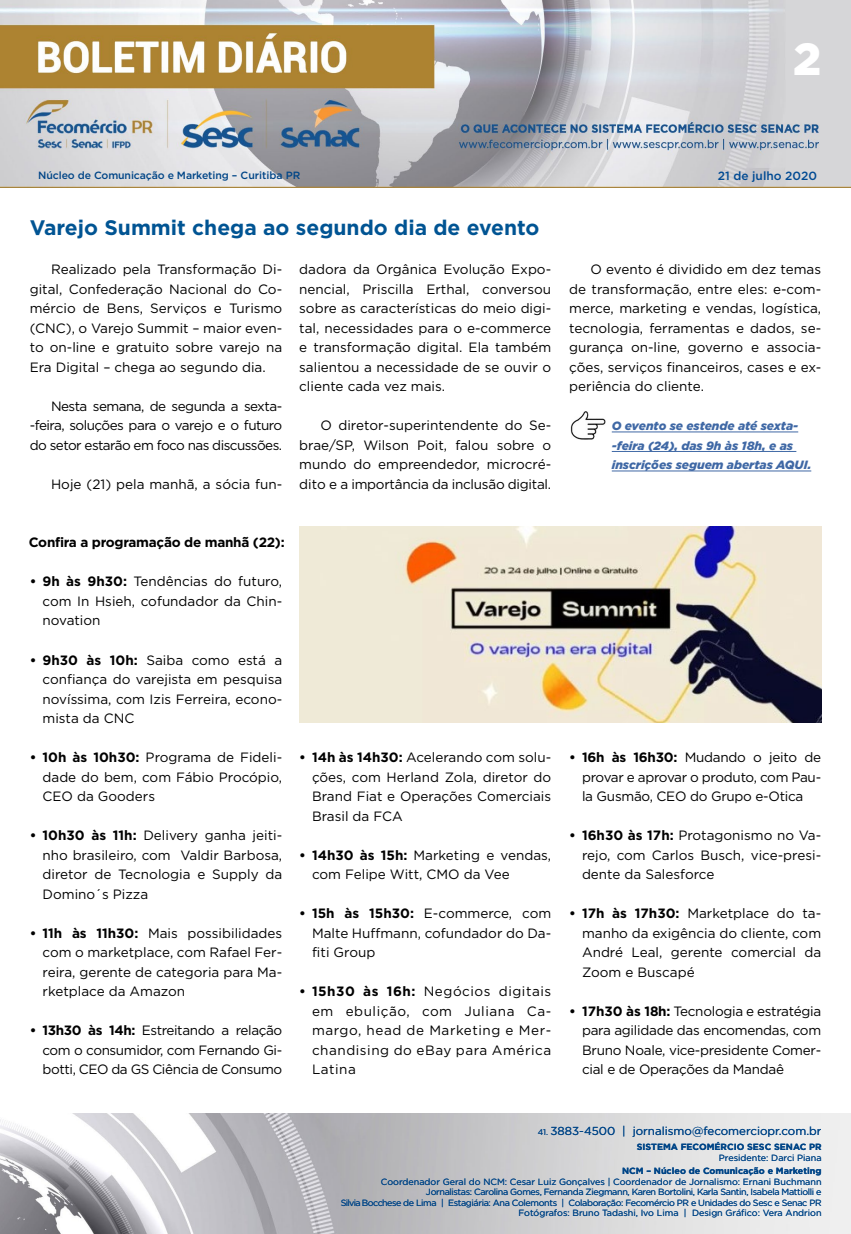
<style>
.page{position:relative;width:851px;height:1234px;background:#fff}
.page>*{position:absolute;margin:0;border:0;box-sizing:border-box;transform-origin:0 0}
.t1{font:900 45px "Gotham";color:#fff}
.t2{font:700 21px "Gotham";color:#005493}
.t3{font:13.5px/19.5px "Gotham";color:#000;text-align:justify}
.t4{font:700 13.5px "Gotham";letter-spacing:-.02em;color:#000}
.t5{font:italic 900 12px/19.5px "Gotham";color:#3f68a5}
.t6{font:500 11.85px "Gotham";color:#004a93}
.t7{font:11.55px "Gotham";color:#004587}
.t8{font:500 10.5px "Gotham";letter-spacing:-.01em;color:#004587}
.t9{font:9px/10.5px "Gotham";letter-spacing:-.04em;color:#004587;text-align:right}
.t10{font:700 9px "Gotham";color:#004587}
.t11{font:9px "Gotham";color:#004587}
.s1{font-weight:700}
.s2{font-size:8.25px}
</style>
<div class="page">
<img style="left:0;top:0;width:850px;height:188px">
<img style="left:0;top:1113px;width:850px;height:120px">
<img style="left:570px;top:411px;width:35px;height:28px">
<hr style="left:611px;top:431px;width:187px;height:1px;background:#3f68a5">
<hr style="left:611px;top:451px;width:185px;height:1px;background:#3f68a5">
<hr style="left:611px;top:470px;width:200px;height:1px;background:#3f68a5">
<img style="left:299px;top:526px;width:522px;height:196px">
<h1 class="t1" style="left:793px;top:28px;width:30px">2</h1>
<p class="t8" style="left:38px;top:168px;width:264px">Núcleo de Comunicação e Marketing – Curitiba PR</p>
<p class="t6" style="left:717px;top:167px;width:100px">21 de julho 2020</p>
<h2 class="t2" style="left:30px;top:214px;width:511px">Varejo Summit chega ao segundo dia de evento</h2>
<p class="t3" style="left:299px;top:259px;width:253px">dadora da Orgânica Evolução Expo&shy;nencial, Priscilla Erthal, conversou sobre as características do meio digi&shy;tal, necessidades para o e-commerce e transformação digital. Ela também salientou a necessidade de se ouvir o cliente cada vez mais.</p>
<p class="t3" style="left:299px;top:415px;width:253px;text-indent:21px">O diretor-superintendente do Se&shy;brae/SP, Wilson Poit, falou sobre o mundo do empreendedor, microcré&shy;dito e a importância da inclusão digital.</p>
<p class="t3" style="left:30px;top:259px;width:254px;text-indent:21px">Realizado pela Transformação Di&shy;gital, Confederação Nacional do Co&shy;mércio de Bens, Serviços e Turismo (CNC), o Varejo Summit – maior even&shy;to on-line e gratuito sobre varejo na Era Digital – chega ao segundo dia.</p>
<p class="t3" style="left:30px;top:396px;width:254px;text-indent:21px">Nesta semana, de segunda a sexta--feira, soluções para o varejo e o futuro do setor estarão em foco nas discussões.</p>
<p class="t3" style="left:51px;top:474px;width:233px">Hoje (21) pela manhã, a sócia fun-</p>
<p class="t4" style="left:29px;top:533px;width:257px">Confira a programação de manhã (22):</p>
<p class="t3" style="left:43px;top:571px;width:241px;text-indent:-13px"><span class="s1">• 9h às 9h30:</span> Tendências do futuro, com In Hsieh, cofundador da Chin&shy;novation</p>
<p class="t3" style="left:43px;top:649px;width:241px;text-indent:-13px"><span class="s1">• 9h30 às 10h:</span> Saiba como está a confiança do varejista em pesquisa novíssima, com Izis Ferreira, econo&shy;mista da CNC</p>
<p class="t3" style="left:43px;top:747px;width:241px;text-indent:-13px"><span class="s1">• 10h às 10h30:</span> Programa de Fideli&shy;dade do bem, com Fábio Procópio, CEO da Gooders</p>
<p class="t3" style="left:43px;top:825px;width:241px;text-indent:-13px"><span class="s1">• 10h30 às 11h:</span> Delivery ganha jeiti&shy;nho brasileiro, com Valdir Barbosa, diretor de Tecnologia e Supply da Domino´s Pizza</p>
<p class="t3" style="left:43px;top:922px;width:241px;text-indent:-13px"><span class="s1">• 11h às 11h30:</span> Mais possibilidades com o marketplace, com Rafael Fer&shy;reira, gerente de categoria para Ma&shy;rketplace da Amazon</p>
<p class="t3" style="left:43px;top:1020px;width:241px;text-indent:-13px"><span class="s1">• 13h30 às 14h:</span> Estreitando a relação com o consumidor, com Fernando Gi&shy;botti, CEO da GS Ciência de Consumo</p>
<p class="t3" style="left:312px;top:747px;width:241px;text-indent:-13px"><span class="s1">• 14h às 14h30:</span> Acelerando com solu&shy;ções, com Herland Zola, diretor do Brand Fiat e Operações Comerciais Brasil da FCA</p>
<p class="t3" style="left:312px;top:844px;width:241px;text-indent:-13px"><span class="s1">• 14h30 às 15h:</span> Marketing e vendas, com Felipe Witt, CMO da Vee</p>
<p class="t3" style="left:312px;top:903px;width:241px;text-indent:-13px"><span class="s1">• 15h às 15h30:</span> E-commerce, com Malte Huffmann, cofundador do Da&shy;fiti Group</p>
<p class="t3" style="left:312px;top:981px;width:241px;text-indent:-13px"><span class="s1">• 15h30 às 16h:</span> Negócios digitais em ebulição, com Juliana Ca&shy;margo, head de Marketing e Mer&shy;chandising do eBay para América Latina</p>
<p class="t3" style="left:569px;top:259px;width:253px;text-indent:21px">O evento é dividido em dez temas de transformação, entre eles: e-com&shy;merce, marketing e vendas, logística, tecnologia, ferramentas e dados, se&shy;gurança on-line, governo e associa&shy;ções, serviços financeiros, cases e ex&shy;periência do cliente.</p>
<p class="t5" style="left:611px;top:416px;width:201px">O evento se estende até sexta--feira (24), das 9h às 18h, e as inscrições seguem abertas AQUI.</p>
<p class="t3" style="left:582px;top:747px;width:241px;text-indent:-13px"><span class="s1">• 16h às 16h30:</span> Mudando o jeito de provar e aprovar o produto, com Pau&shy;la Gusmão, CEO do Grupo e-Otica</p>
<p class="t3" style="left:582px;top:825px;width:241px;text-indent:-13px"><span class="s1">• 16h30 às 17h:</span> Protagonismo no Va&shy;rejo, com Carlos Busch, vice-presi&shy;dente da Salesforce</p>
<p class="t3" style="left:582px;top:903px;width:241px;text-indent:-13px"><span class="s1">• 17h às 17h30:</span> Marketplace do ta&shy;manho da exigência do cliente, com André Leal, gerente comercial da Zoom e Buscapé</p>
<p class="t3" style="left:582px;top:1000px;width:241px;text-indent:-13px"><span class="s1">• 17h30 às 18h:</span> Tecnologia e estratégia para agilidade das encomendas, com Bruno Noale, vice-presidente Comer&shy;cial e de Operações da Mandaê</p>
<p class="t7" style="left:537px;top:1123px;width:285px"><span class="s2">41.</span> 3883-4500 | jornalismo@fecomerciopr.com.br</p>
<p class="t10" style="left:636px;top:1140px;width:186px">SISTEMA FECOMÉRCIO SESC SENAC PR</p>
<p class="t11" style="left:718px;top:1151px;width:104px">Presidente: Darci Piana</p>
<p class="t10" style="left:622px;top:1164px;width:201px">NCM – Núcleo de Comunicação e Marketing</p>
<p class="t9" style="left:341px;top:1175px;width:482px">Coordenador Geral do NCM: Cesar Luiz Gonçalves | Coordenador de Jornalismo: Ernani Buchmann Jornalistas: Carolina Gomes, Fernanda Ziegmann, Karen Bortolini, Karla Santin, Isabela Mattiolli e<br>Silvia Bocchese de Lima | Estagiária: Ana Colemonts | Colaboração: Fecomércio PR e Unidades do Sesc e Senac PR Fotógrafos: Bruno Tadashi, Ivo Lima | Design Gráfico: Vera Andrion</p>
</div>
